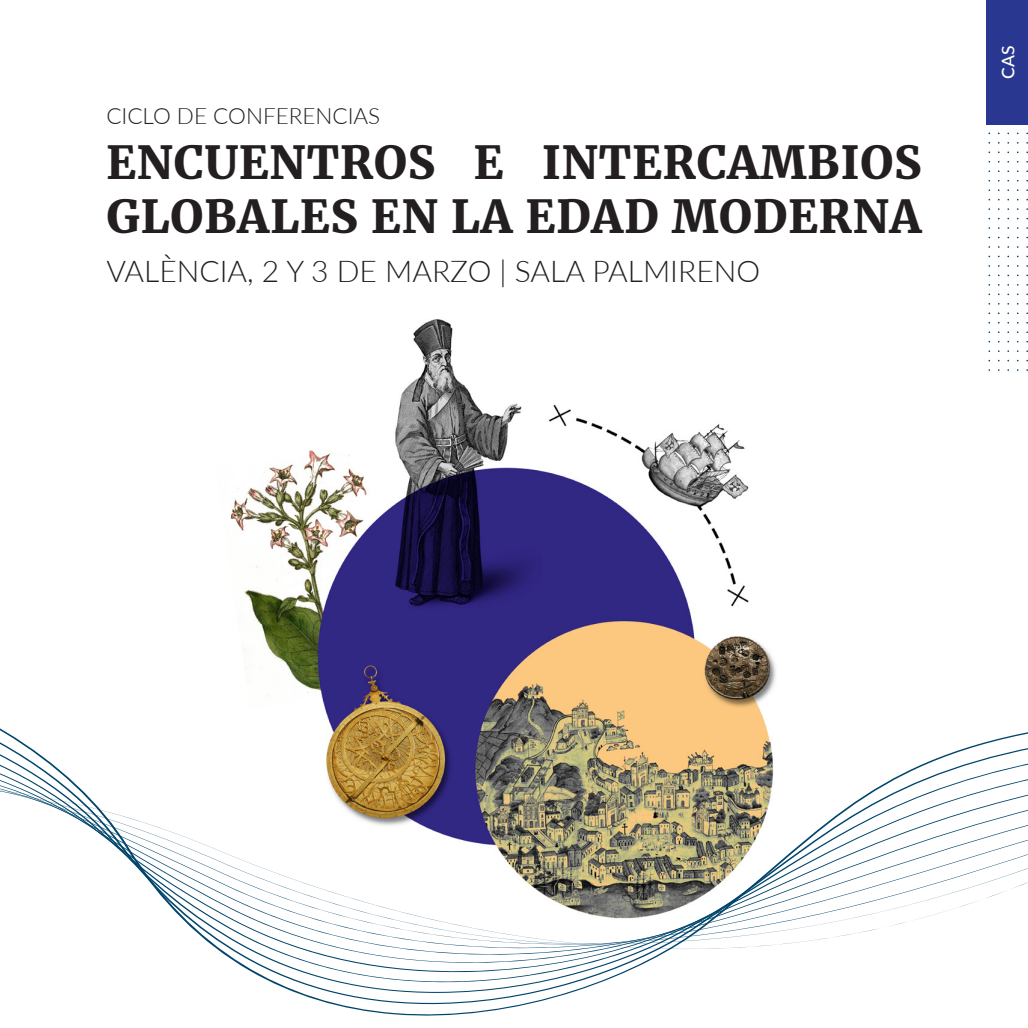
<style>
.page{position:relative;width:1028px;height:1028px;background:#fff}
.page>*{position:absolute;margin:0;border:0;box-sizing:border-box;transform-origin:0 0}
.t1{font:900 45px "Merriweather";letter-spacing:.02em;color:#231f20}
.t2{font:300 30px "Lato";color:#231f20}
.t3{font:300 22.5px "Lato";color:#231f20}
.t4{font:500 17.5px "Lato";color:#fff}
</style>
<div class="page">
<img style="left:230px;top:319px;width:519px;height:318px">
<svg style="left:0;top:637px;width:1028px;height:379px"></svg>
<div style="left:986px;top:0;width:42px;height:125px;background:#2a3791"></div>
<p class="t3" style="left:106px;top:101px;width:275px">CICLO DE CONFERENCIAS</p>
<p class="t1" style="left:106px;top:131px;width:816px">ENCUENTROS E INTERCAMBIOS</p>
<p class="t1" style="left:106px;top:185px;width:816px">GLOBALES EN LA EDAD MODERNA</p>
<p class="t2" style="left:106px;top:251px;width:655px">VALÈNCIA, 2 Y 3 DE MARZO | SALA PALMIRENO</p>
<p class="t4" style="left:995px;top:79px;width:35px;rotate:-90deg">CAS</p>
</div>
